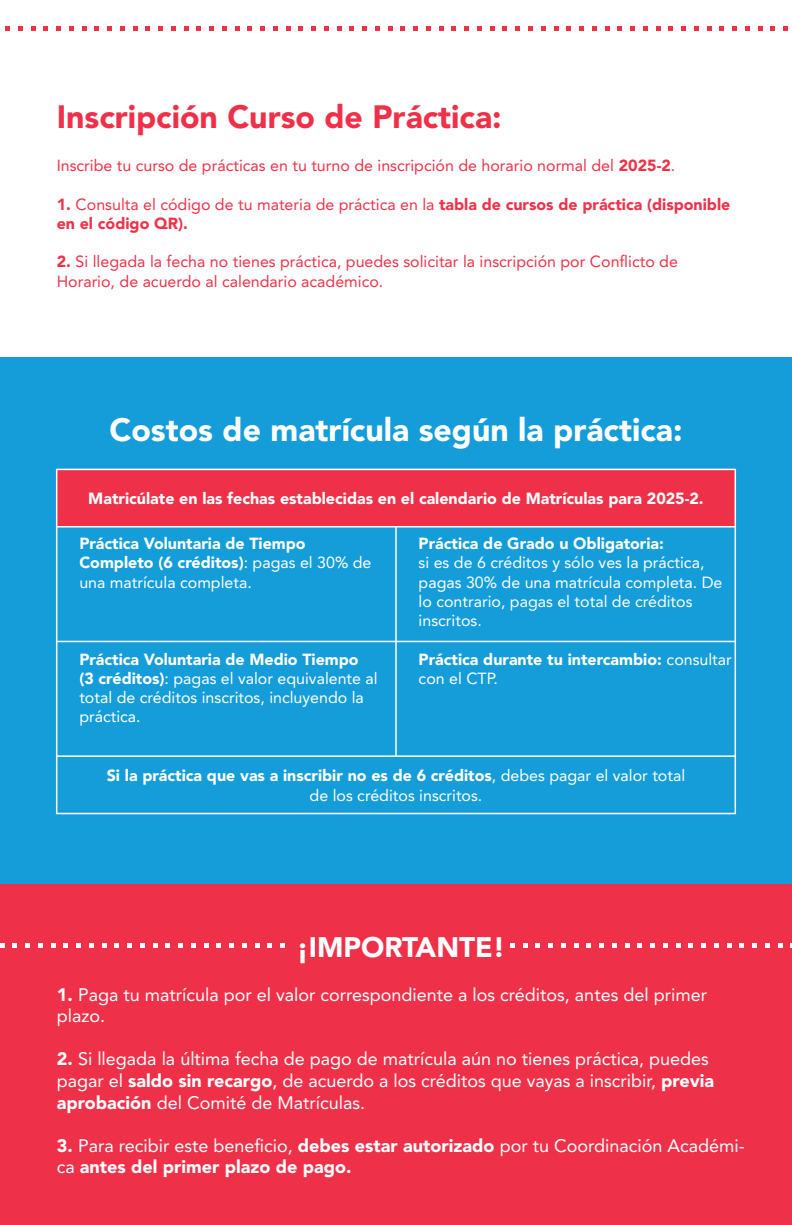
<style>
.page{position:relative;width:792px;height:1225px;background:#fff}
.page>*{position:absolute;margin:0;border:0;box-sizing:border-box;transform-origin:0 0}
.t1{font:900 32px "Avenir LT Std";color:#fff}
.t2{font:900 32px "Avenir LT Std";color:#ee3149}
.t3{font:900 28px "Avenir LT Std";color:#fff}
.t4{font:18px/21.6px "Avenir LT Std";color:#fff}
.t5{font:16px/19.2px "Avenir LT Std";color:#fff}
.t6{font:900 16px/19.2px "Avenir LT Std";color:#fff}
.t7{font:16px/19.2px "Avenir LT Std";color:#ee324a}
.t8{font:900 16px/19.2px "Avenir LT Std";color:#ee324a}
.s1{font-weight:900}
.s2{font-weight:400}
</style>
<div class="page">
<div style="left:0;top:357px;width:792px;height:527px;background:#149dd9"></div>
<div style="left:57px;top:469px;width:678px;height:57px;background:#ee3149"></div>
<div style="left:0;top:884px;width:792px;height:340px;background:#ee3149"></div>
<hr style="left:791px;top:135px;width:1px;height:1089px;background:#ee3149">
<hr style="left:791px;top:135px;width:1px;height:340px;background:#149dd9">
<svg style="left:261px;top:26px;width:4px;height:4px"></svg>
<svg style="left:273px;top:26px;width:5px;height:4px"></svg>
<svg style="left:286px;top:26px;width:4px;height:4px"></svg>
<svg style="left:299px;top:26px;width:4px;height:4px"></svg>
<svg style="left:312px;top:26px;width:4px;height:4px"></svg>
<svg style="left:324px;top:26px;width:5px;height:4px"></svg>
<svg style="left:337px;top:26px;width:4px;height:4px"></svg>
<svg style="left:350px;top:26px;width:4px;height:4px"></svg>
<svg style="left:363px;top:26px;width:4px;height:4px"></svg>
<svg style="left:375px;top:26px;width:5px;height:4px"></svg>
<svg style="left:388px;top:26px;width:4px;height:4px"></svg>
<svg style="left:401px;top:26px;width:4px;height:4px"></svg>
<svg style="left:414px;top:26px;width:4px;height:4px"></svg>
<svg style="left:5px;top:26px;width:5px;height:4px"></svg>
<svg style="left:18px;top:26px;width:4px;height:4px"></svg>
<svg style="left:31px;top:26px;width:4px;height:4px"></svg>
<svg style="left:44px;top:26px;width:4px;height:4px"></svg>
<svg style="left:56px;top:26px;width:5px;height:4px"></svg>
<svg style="left:69px;top:26px;width:4px;height:4px"></svg>
<svg style="left:82px;top:26px;width:4px;height:4px"></svg>
<svg style="left:95px;top:26px;width:4px;height:4px"></svg>
<svg style="left:107px;top:26px;width:5px;height:4px"></svg>
<svg style="left:120px;top:26px;width:4px;height:4px"></svg>
<svg style="left:133px;top:26px;width:4px;height:4px"></svg>
<svg style="left:146px;top:26px;width:4px;height:4px"></svg>
<svg style="left:158px;top:26px;width:5px;height:4px"></svg>
<svg style="left:171px;top:26px;width:4px;height:4px"></svg>
<svg style="left:184px;top:26px;width:4px;height:4px"></svg>
<svg style="left:197px;top:26px;width:4px;height:4px"></svg>
<svg style="left:209px;top:26px;width:5px;height:4px"></svg>
<svg style="left:222px;top:26px;width:4px;height:4px"></svg>
<svg style="left:235px;top:26px;width:4px;height:4px"></svg>
<svg style="left:248px;top:26px;width:4px;height:4px"></svg>
<svg style="left:516px;top:26px;width:4px;height:4px"></svg>
<svg style="left:528px;top:26px;width:5px;height:4px"></svg>
<svg style="left:541px;top:26px;width:4px;height:4px"></svg>
<svg style="left:554px;top:26px;width:4px;height:4px"></svg>
<svg style="left:567px;top:26px;width:4px;height:4px"></svg>
<svg style="left:579px;top:26px;width:5px;height:4px"></svg>
<svg style="left:592px;top:26px;width:4px;height:4px"></svg>
<svg style="left:605px;top:26px;width:4px;height:4px"></svg>
<svg style="left:618px;top:26px;width:4px;height:4px"></svg>
<svg style="left:630px;top:26px;width:5px;height:4px"></svg>
<svg style="left:643px;top:26px;width:4px;height:4px"></svg>
<svg style="left:656px;top:26px;width:4px;height:4px"></svg>
<svg style="left:669px;top:26px;width:4px;height:4px"></svg>
<svg style="left:681px;top:26px;width:5px;height:4px"></svg>
<svg style="left:694px;top:26px;width:4px;height:4px"></svg>
<svg style="left:707px;top:26px;width:4px;height:4px"></svg>
<svg style="left:720px;top:26px;width:4px;height:4px"></svg>
<svg style="left:732px;top:26px;width:5px;height:4px"></svg>
<svg style="left:745px;top:26px;width:4px;height:4px"></svg>
<svg style="left:758px;top:26px;width:4px;height:4px"></svg>
<svg style="left:771px;top:26px;width:4px;height:4px"></svg>
<svg style="left:783px;top:26px;width:5px;height:4px"></svg>
<svg style="left:426px;top:26px;width:5px;height:4px"></svg>
<svg style="left:439px;top:26px;width:4px;height:4px"></svg>
<svg style="left:452px;top:26px;width:4px;height:4px"></svg>
<svg style="left:465px;top:26px;width:4px;height:4px"></svg>
<svg style="left:477px;top:26px;width:5px;height:4px"></svg>
<svg style="left:490px;top:26px;width:4px;height:4px"></svg>
<svg style="left:503px;top:26px;width:4px;height:4px"></svg>
<svg style="left:268px;top:943px;width:4px;height:4px"></svg>
<svg style="left:281px;top:943px;width:4px;height:4px"></svg>
<svg style="left:0;top:943px;width:4px;height:4px"></svg>
<svg style="left:13px;top:943px;width:4px;height:4px"></svg>
<svg style="left:26px;top:943px;width:4px;height:4px"></svg>
<svg style="left:38px;top:943px;width:5px;height:4px"></svg>
<svg style="left:51px;top:943px;width:4px;height:4px"></svg>
<svg style="left:64px;top:943px;width:4px;height:4px"></svg>
<svg style="left:77px;top:943px;width:4px;height:4px"></svg>
<svg style="left:89px;top:943px;width:5px;height:4px"></svg>
<svg style="left:102px;top:943px;width:4px;height:4px"></svg>
<svg style="left:115px;top:943px;width:4px;height:4px"></svg>
<svg style="left:128px;top:943px;width:4px;height:4px"></svg>
<svg style="left:140px;top:943px;width:5px;height:4px"></svg>
<svg style="left:153px;top:943px;width:4px;height:4px"></svg>
<svg style="left:166px;top:943px;width:4px;height:4px"></svg>
<svg style="left:179px;top:943px;width:4px;height:4px"></svg>
<svg style="left:191px;top:943px;width:5px;height:4px"></svg>
<svg style="left:204px;top:943px;width:4px;height:4px"></svg>
<svg style="left:217px;top:943px;width:4px;height:4px"></svg>
<svg style="left:230px;top:943px;width:4px;height:4px"></svg>
<svg style="left:242px;top:943px;width:5px;height:4px"></svg>
<svg style="left:255px;top:943px;width:4px;height:4px"></svg>
<svg style="left:523px;top:943px;width:4px;height:4px"></svg>
<svg style="left:536px;top:943px;width:4px;height:4px"></svg>
<svg style="left:549px;top:943px;width:4px;height:4px"></svg>
<svg style="left:561px;top:943px;width:5px;height:4px"></svg>
<svg style="left:574px;top:943px;width:4px;height:4px"></svg>
<svg style="left:587px;top:943px;width:4px;height:4px"></svg>
<svg style="left:600px;top:943px;width:4px;height:4px"></svg>
<svg style="left:612px;top:943px;width:5px;height:4px"></svg>
<svg style="left:625px;top:943px;width:4px;height:4px"></svg>
<svg style="left:638px;top:943px;width:4px;height:4px"></svg>
<svg style="left:651px;top:943px;width:4px;height:4px"></svg>
<svg style="left:663px;top:943px;width:5px;height:4px"></svg>
<svg style="left:676px;top:943px;width:4px;height:4px"></svg>
<svg style="left:689px;top:943px;width:4px;height:4px"></svg>
<svg style="left:702px;top:943px;width:4px;height:4px"></svg>
<svg style="left:714px;top:943px;width:5px;height:4px"></svg>
<svg style="left:727px;top:943px;width:4px;height:4px"></svg>
<svg style="left:740px;top:943px;width:4px;height:4px"></svg>
<svg style="left:753px;top:943px;width:4px;height:4px"></svg>
<svg style="left:765px;top:943px;width:5px;height:4px"></svg>
<svg style="left:778px;top:943px;width:4px;height:4px"></svg>
<svg style="left:510px;top:943px;width:4px;height:4px"></svg>
<div style="left:56px;top:468px;width:680px;height:346px;border:2px solid #fff"></div>
<hr style="left:57px;top:526px;width:678px;height:1px;background:#fff">
<hr style="left:57px;top:640px;width:678px;height:2px;background:#fff">
<hr style="left:57px;top:755px;width:678px;height:1px;background:#fff">
<hr style="left:395px;top:526px;width:2px;height:230px;background:#fff">
<h1 class="t2" style="left:57px;top:97px;width:447px">Inscripción Curso de Práctica:</h1>
<p class="t7" style="left:57px;top:156px;width:620px">Inscribe tu curso de prácticas en tu turno de inscripción de horario normal del <span class="s1">2025-2</span>.</p>
<p class="t8" style="left:57px;top:194px;width:675px">1. <span class="s2">Consulta el código de tu materia de práctica en la</span> tabla de cursos de práctica (disponible en el código QR).</p>
<p class="t7" style="left:57px;top:252px;width:623px"><span class="s1">2.</span> Si llegada la fecha no tienes práctica, puedes solicitar la inscripción por Conflicto de<br>Horario, de acuerdo al calendario académico.</p>
<h1 class="t1" style="left:110px;top:410px;width:574px">Costos de matrícula según la práctica:</h1>
<p class="t6" style="left:88px;top:489px;width:617px">Matricúlate en las fechas establecidas en el calendario de Matrículas para 2025-2.</p>
<p class="t6" style="left:79px;top:534px;width:294px">Práctica Voluntaria de Tiempo<br>Completo (6 créditos)<span class="s2">: pagas el 30% de una matrícula completa.</span></p>
<p class="t5" style="left:79px;top:649px;width:300px"><span class="s1">Práctica Voluntaria de Medio Tiempo<br>(3 créditos)</span>: pagas el valor equivalente al total de créditos inscritos, incluyendo la práctica.</p>
<p class="t6" style="left:419px;top:534px;width:247px">Práctica de Grado u Obligatoria:</p>
<p class="t5" style="left:419px;top:553px;width:305px">si es de 6 créditos y sólo ves la práctica, pagas 30% de una matrícula completa. De lo contrario, pagas el total de créditos inscritos.</p>
<p class="t6" style="left:419px;top:649px;width:315px">Práctica durante tu intercambio: <span class="s2">consultar con el CTP.</span></p>
<p class="t5" style="left:107px;top:766px;width:580px;text-align:center"><span class="s1">Si la práctica que vas a inscribir no es de 6 créditos</span>, debes pagar el valor total de los créditos inscritos.</p>
<h2 class="t3" style="left:296px;top:930px;width:210px">¡IMPORTANTE!</h2>
<p class="t4" style="left:57px;top:983px;width:652px"><span class="s1">1.</span> Paga tu matrícula por el valor correspondiente a los créditos, antes del primer plazo.</p>
<p class="t4" style="left:57px;top:1048px;width:659px"><span class="s1">2.</span> Si llegada la última fecha de pago de matrícula aún no tienes práctica, puedes pagar el <span class="s1">saldo sin recargo</span>, de acuerdo a los créditos que vayas a inscribir, <span class="s1">previa aprobación</span> del Comité de Matrículas.</p>
<p class="t4" style="left:57px;top:1134px;width:690px"><span class="s1">3.</span> Para recibir este beneficio, <span class="s1">debes estar autorizado</span> por tu Coordinación Académi&shy;ca <span class="s1">antes del primer plazo de pago.</span></p>
</div>
